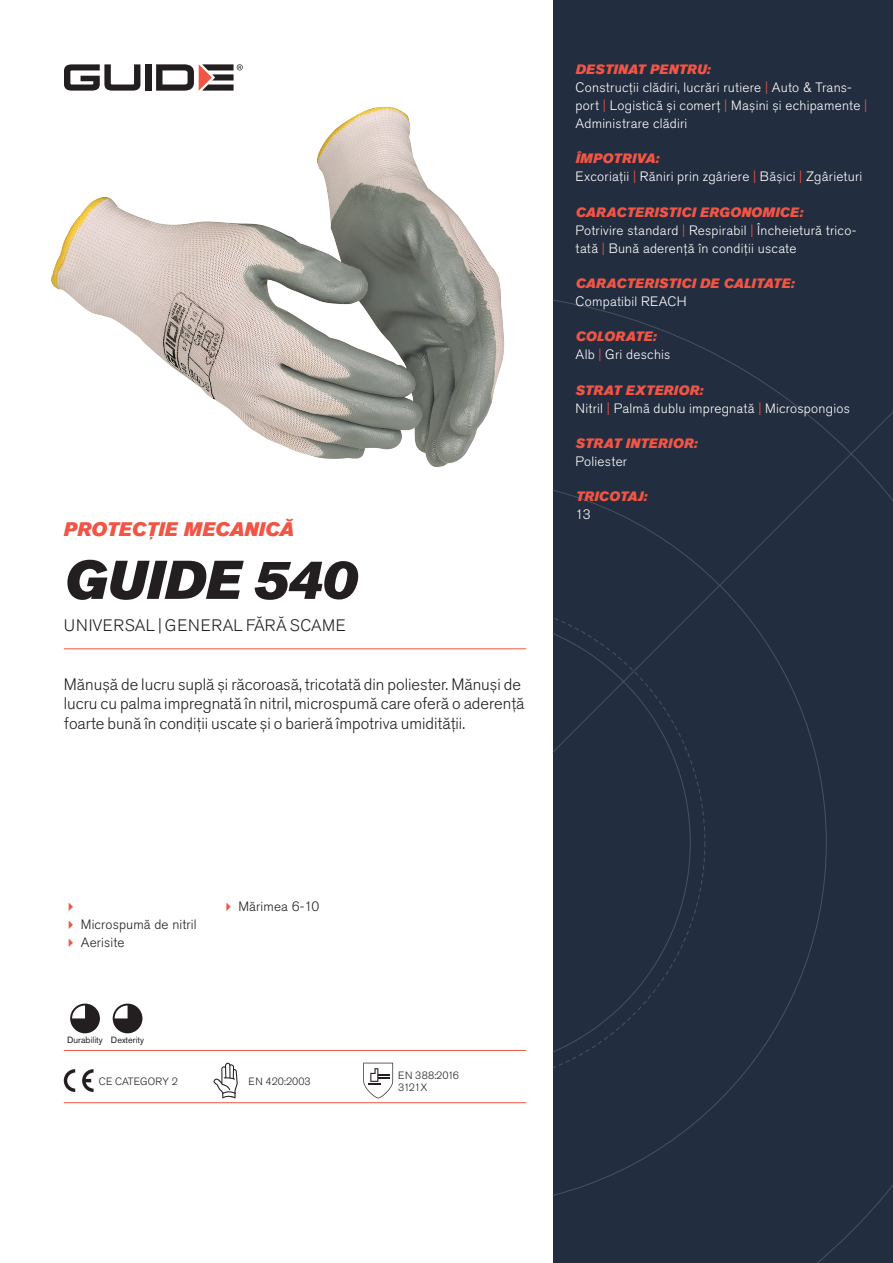
<style>
.page{position:relative;width:893px;height:1263px;background:#fff}
.page>*{position:absolute;margin:0;border:0;box-sizing:border-box;transform-origin:0 0}
.Rubrik{font:italic 54px "Akzidenz Grotesk Pro Super";color:#231f20}
.Överrubrik{font:italic 19.5px "Akzidenz Grotesk Pro Super";letter-spacing:-.005em;color:#f05545}
.Ingress{font:300 16.5px/19.8px "Akzidenz Grotesk Pro";color:#231f20}
.Product_-_AltSegment{font:300 16.5px "Akzidenz Grotesk Pro";letter-spacing:.03em;color:#231f20}
.Produkt_-_Brödtext{font:300 13.5px/18px "Akzidenz Grotesk Pro";letter-spacing:.02em;color:#fff}
.Produkt_-_Namn{font:italic 13.5px "Akzidenz Grotesk Pro Super";letter-spacing:.01em;color:#f05545}
.t1{font:300 13.5px "Akzidenz Grotesk Pro";letter-spacing:.01em;color:#231f20}
.t2{font:300 10.5px "Akzidenz Grotesk Pro";color:#231f20}
.Produkt_-_Egenskaper{font:9px "Akzidenz Grotesk Pro";color:#231f20}
.s1{color:#f05545}
</style>
<div class="page">
<div style="left:145px;top:64px;width:7px;height:27px;background:#231f20"></div>
<svg style="left:156px;top:64px;width:87px;height:27px"></svg>
<svg style="left:64px;top:64px;width:76px;height:27px"></svg>
<div style="left:553px;top:0;width:340px;height:1263px;background:#222d3f"></div>
<svg style="left:553px;top:300px;width:340px;height:963px"></svg>
<hr style="left:64px;top:1050px;width:462px;height:1px;background:#f05545">
<hr style="left:64px;top:1102px;width:462px;height:1px;background:#f05545">
<svg style="left:70px;top:1003px;width:30px;height:30px"></svg>
<svg style="left:113px;top:1003px;width:29px;height:30px"></svg>
<svg style="left:64px;top:1069px;width:11px;height:23px"></svg>
<svg style="left:82px;top:1069px;width:12px;height:23px"></svg>
<svg style="left:214px;top:1063px;width:24px;height:35px"></svg>
<svg style="left:363px;top:1063px;width:30px;height:35px"></svg>
<img style="left:51px;top:108px;width:454px;height:360px">
<hr style="left:64px;top:648px;width:462px;height:1px;background:#f05545">
<p class="Överrubrik" style="left:64px;top:517px;width:232px">PROTECȚIE MECANICĂ</p>
<p class="Rubrik" style="left:64px;top:545px;width:294px">GUIDE 540</p>
<p class="Product_-_AltSegment" style="left:64px;top:615px;width:284px">UNIVERSAL | GENERAL FĂRĂ SCAME</p>
<p class="Ingress" style="left:64px;top:674px;width:462px">Mănușă de lucru suplă și răcoroasă, tricotată din poliester. Mănuși de lucru cu palma impregnată în nitril, microspumă care oferă o aderență foarte bună în condiții uscate și o barieră împotriva umidității.</p>
<p class="Produkt_-_Namn" style="left:576px;top:60px;width:136px">DESTINAT PENTRU:</p>
<p class="Produkt_-_Brödtext" style="left:576px;top:78px;width:293px">Construcții clădiri, lucrări rutiere <span class="s1">|</span> Auto &amp; Trans&shy;port <span class="s1">|</span> Logistică și comerț <span class="s1">|</span> Mașini și echipamente <span class="s1">|<br></span>Administrare clădiri</p>
<p class="Produkt_-_Namn" style="left:576px;top:150px;width:85px">ÎMPOTRIVA:</p>
<p class="Produkt_-_Brödtext" style="left:576px;top:168px;width:288px">Excoriații <span class="s1">|</span> Răniri prin zgâriere <span class="s1">|</span> Bășici <span class="s1">|</span> Zgârieturi</p>
<p class="Produkt_-_Namn" style="left:576px;top:203px;width:229px">CARACTERISTICI ERGONOMICE:</p>
<p class="Produkt_-_Brödtext" style="left:576px;top:221px;width:282px">Potrivire standard <span class="s1">|</span> Respirabil <span class="s1">|</span> Încheietură trico&shy;tată <span class="s1">|</span> Bună aderență în condiții uscate</p>
<p class="Produkt_-_Namn" style="left:576px;top:274px;width:220px">CARACTERISTICI DE CALITATE:</p>
<p class="Produkt_-_Brödtext" style="left:576px;top:292px;width:113px">Compatibil REACH</p>
<p class="Produkt_-_Namn" style="left:576px;top:328px;width:82px">COLORATE:</p>
<p class="Produkt_-_Brödtext" style="left:576px;top:346px;width:96px">Alb <span class="s1">|</span> Gri deschis</p>
<p class="Produkt_-_Namn" style="left:576px;top:381px;width:129px">STRAT EXTERIOR:</p>
<p class="Produkt_-_Brödtext" style="left:576px;top:399px;width:276px">Nitril <span class="s1">|</span> Palmă dublu impregnată <span class="s1">|</span> Microspongios</p>
<p class="Produkt_-_Namn" style="left:576px;top:434px;width:123px">STRAT INTERIOR:</p>
<p class="Produkt_-_Brödtext" style="left:576px;top:452px;width:53px">Poliester</p>
<p class="Produkt_-_Namn" style="left:576px;top:488px;width:73px">TRICOTAJ:</p>
<p class="Produkt_-_Brödtext" style="left:576px;top:506px;width:17px">13</p>
<p class="t1" style="left:81px;top:916px;width:117px">Microspumă de nitril</p>
<p class="t1" style="left:81px;top:934px;width:45px">Aerisite</p>
<p class="t1" style="left:238px;top:898px;width:82px">Mărimea 6-10</p>
<p class="Produkt_-_Egenskaper" style="left:67px;top:1034px;width:37px">Durability</p>
<p class="Produkt_-_Egenskaper" style="left:111px;top:1034px;width:35px">Dexterity</p>
<p class="t2" style="left:99px;top:1074px;width:81px">CE CATEGORY 2</p>
<p class="t2" style="left:248px;top:1074px;width:64px">EN 420:2003</p>
<p class="t2" style="left:398px;top:1068px;width:62px">EN 388:2016</p>
<p class="t2" style="left:398px;top:1080px;width:31px">3121X</p>
</div>
